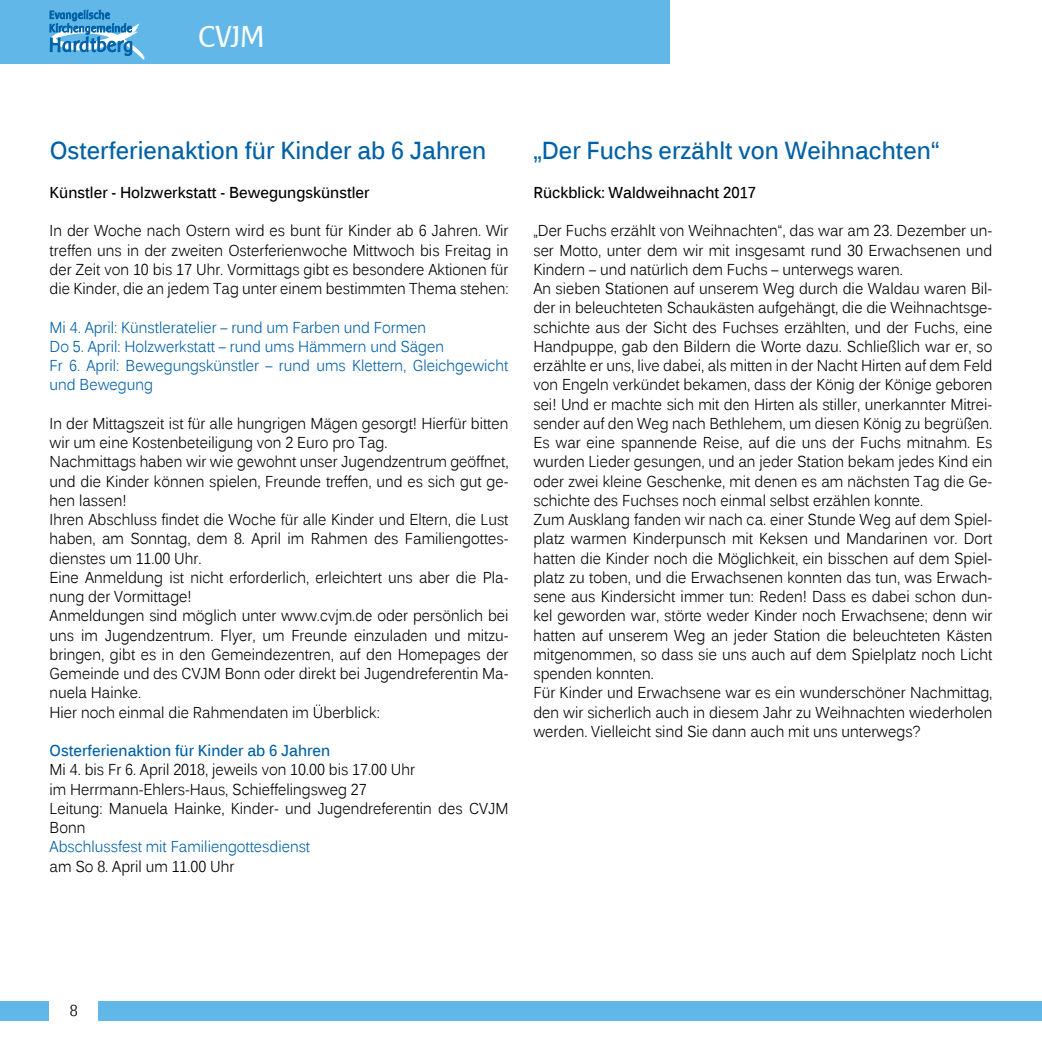
<style>
.page{position:relative;width:1042px;height:1042px;background:#fff}
.page>*{position:absolute;margin:0;border:0;box-sizing:border-box;transform-origin:0 0}
.t1{font:31.5px "Baar Sophia";color:#fff}
.t2{font:700 24.5px "Kalinga";color:#0061a7;scale:.9 1}
.t3{font:15.75px/19.2px "Kalinga";color:#000;scale:.9 1}
.t4{font:15.75px/19.2px "Kalinga";color:#0061a7;scale:.9 1}
.t5{font:700 15.75px "Kalinga";color:#000;scale:.9 1}
.t6{font:700 15.75px "Kalinga";color:#0061a7;scale:.9 1}
</style>
<div class="page">
<div style="left:0;top:0;width:670px;height:63px;background:#61b8e8"></div>
<svg style="left:49px;top:9px;width:96px;height:51px"></svg>
<div style="left:0;top:1001px;width:1042px;height:19px;background:#61b8e8"></div>
<div style="left:50px;top:1000px;width:48px;height:31px;background:#fff"></div>
<h1 class="t1" style="left:199px;top:20px;width:68px">CVJM</h1>
<h2 class="t2" style="left:50px;top:135px;width:487px">Osterferienaktion für Kinder ab 6 Jahren</h2>
<p class="t5" style="left:50px;top:182px;width:357px">Künstler - Holzwerkstatt - Bewegungskünstler</p>
<p class="t3" style="left:50px;top:223px;width:511px;text-align:justify">In der Woche nach Ostern wird es bunt für Kinder ab 6 Jahren. Wir treffen uns in der zweiten Osterferienwoche Mittwoch bis Freitag in der Zeit von 10 bis 17 Uhr. Vormittags gibt es besondere Aktionen für die Kinder, die an jedem Tag unter einem bestimmten Thema stehen:</p>
<p class="t4" style="left:50px;top:319px;width:511px">Mi 4. April: Künstleratelier – rund um Farben und Formen<br>Do 5. April: Holzwerkstatt – rund ums Hämmern und Sägen<br>Fr 6. April: Bewegungskünstler – rund ums Klettern, Gleichgewicht und Bewegung</p>
<p class="t3" style="left:50px;top:415px;width:511px">In der Mittagszeit ist für alle hungrigen Mägen gesorgt! Hierfür bitten wir um eine Kostenbeteiligung von 2 Euro pro Tag.<br>Nachmittags haben wir wie gewohnt unser Jugendzentrum geöffnet, und die Kinder können spielen, Freunde treffen, und es sich gut ge&shy;hen lassen!<br>Ihren Abschluss findet die Woche für alle Kinder und Eltern, die Lust haben, am Sonntag, dem 8. April im Rahmen des Familiengottes&shy;dienstes um 11.00 Uhr.<br>Eine Anmeldung ist nicht erforderlich, erleichtert uns aber die Pla&shy;nung der Vormittage!<br>Anmeldungen sind möglich unter www.cvjm.de oder persönlich bei uns im Jugendzentrum. Flyer, um Freunde einzuladen und mitzu&shy;bringen, gibt es in den Gemeindezentren, auf den Homepages der Gemeinde und des CVJM Bonn oder direkt bei Jugendreferentin Ma&shy;nuela Hainke.<br>Hier noch einmal die Rahmendaten im Überblick:</p>
<p class="t6" style="left:50px;top:740px;width:313px">Osterferienaktion für Kinder ab 6 Jahren</p>
<p class="t3" style="left:50px;top:762px;width:511px">Mi 4. bis Fr 6. April 2018, jeweils von 10.00 bis 17.00 Uhr<br>im Herrmann-Ehlers-Haus, Schieffelingsweg 27<br>Leitung: Manuela Hainke, Kinder- und Jugendreferentin des CVJM Bonn</p>
<p class="t4" style="left:50px;top:839px;width:291px">Abschlussfest mit Familiengottesdienst</p>
<p class="t3" style="left:50px;top:858px;width:207px">am So 8. April um 11.00 Uhr</p>
<h2 class="t2" style="left:533px;top:135px;width:453px">„Der Fuchs erzählt von Weihnachten“</h2>
<p class="t5" style="left:533px;top:182px;width:249px">Rückblick: Waldweihnacht 2017</p>
<p class="t3" style="left:533px;top:223px;width:511px">„Der Fuchs erzählt von Weihnachten“, das war am 23. Dezember un&shy;ser Motto, unter dem wir mit insgesamt rund 30 Erwachsenen und Kindern – und natürlich dem Fuchs – unterwegs waren.<br>An sieben Stationen auf unserem Weg durch die Waldau waren Bil&shy;der in beleuchteten Schaukästen aufgehängt, die die Weihnachtsge&shy;schichte aus der Sicht des Fuchses erzählten, und der Fuchs, eine Handpuppe, gab den Bildern die Worte dazu. Schließlich war er, so erzählte er uns, live dabei, als mitten in der Nacht Hirten auf dem Feld von Engeln verkündet bekamen, dass der König der Könige geboren sei! Und er machte sich mit den Hirten als stiller, unerkannter Mitrei&shy;sender auf den Weg nach Bethlehem, um diesen König zu begrüßen.<br>Es war eine spannende Reise, auf die uns der Fuchs mitnahm. Es wurden Lieder gesungen, und an jeder Station bekam jedes Kind ein oder zwei kleine Geschenke, mit denen es am nächsten Tag die Ge&shy;schichte des Fuchses noch einmal selbst erzählen konnte.<br>Zum Ausklang fanden wir nach ca. einer Stunde Weg auf dem Spiel&shy;platz warmen Kinderpunsch mit Keksen und Mandarinen vor. Dort hatten die Kinder noch die Möglichkeit, ein bisschen auf dem Spiel&shy;platz zu toben, und die Erwachsenen konnten das tun, was Erwach&shy;sene aus Kindersicht immer tun: Reden! Dass es dabei schon dun&shy;kel geworden war, störte weder Kinder noch Erwachsene; denn wir hatten auf unserem Weg an jeder Station die beleuchteten Kästen mitgenommen, so dass sie uns auch auf dem Spielplatz noch Licht spenden konnten.<br>Für Kinder und Erwachsene war es ein wunderschöner Nachmittag, den wir sicherlich auch in diesem Jahr zu Weihnachten wiederholen werden. Vielleicht sind Sie dann auch mit uns unterwegs?</p>
<p class="t3" style="left:70px;top:1002px;width:10px">8</p>
</div>
